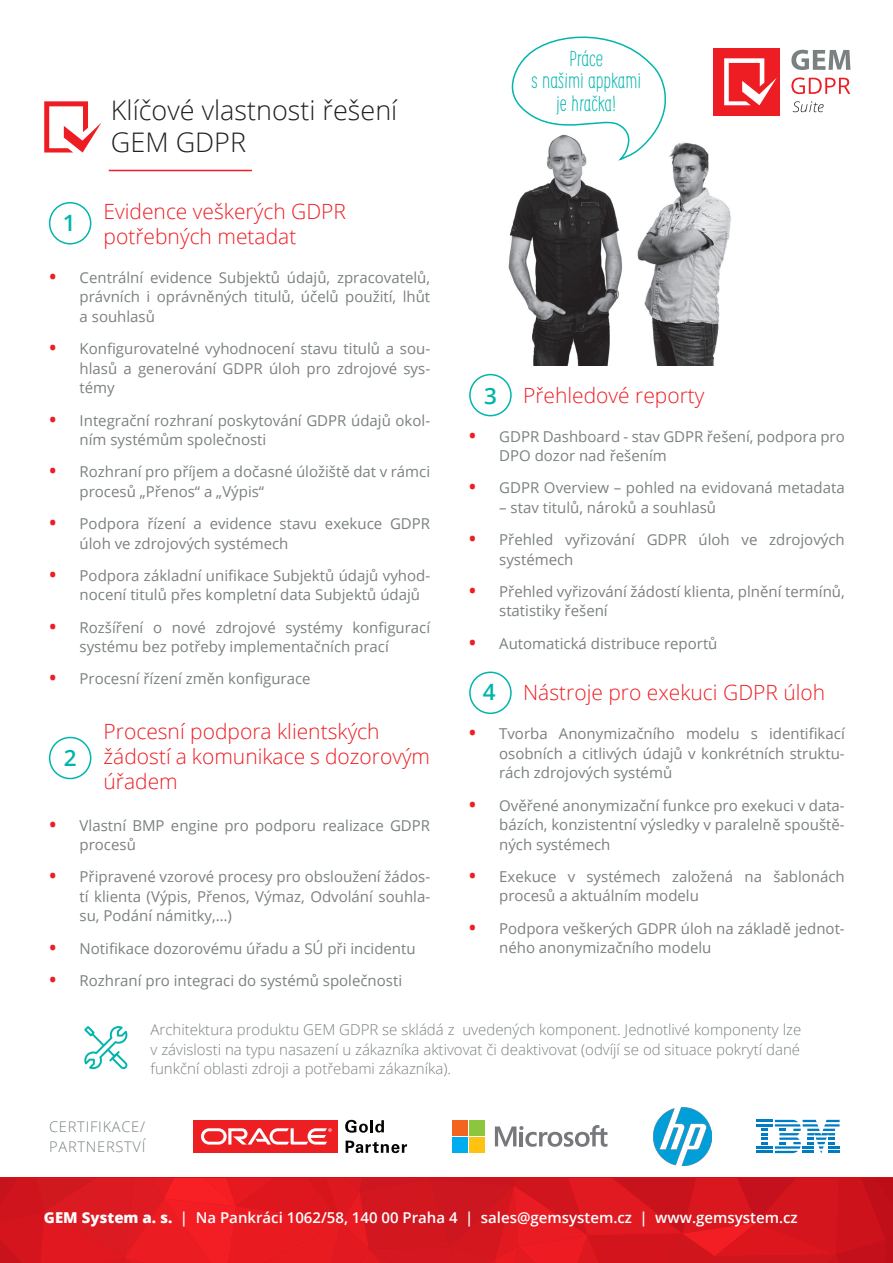
<style>
.page{position:relative;width:893px;height:1263px;background:#fff}
.page>*{position:absolute;margin:0;border:0;box-sizing:border-box;transform-origin:0 0}
.nadpis_basic{font:300 27px "Open Sans";color:#231f20}
.nadpis_basic-2{font:600 22.5px "Open Sans";color:#00b5ac}
.t1{font:300 21.3px "Supernettcn";color:#00b5ac}
.red_headline{font:300 21px "Open Sans";color:#ee1d23}
.t2{font:15px/19.5px "Open Sans";color:#7b8081}
.text{font:300 15px/19.5px "Open Sans";color:#7b8081;text-align:justify}
.text-2{font:600 15px "Open Sans";color:#fff}
.t3{font:300 14.7px "Open Sans";letter-spacing:.05em;color:#7b8081}
.s1{font-weight:700;font-size:18px;color:#ee1d23}
.s2{font-weight:800}
</style>
<div class="page">
<img style="left:508px;top:142px;width:223px;height:224px">
<svg style="left:84px;top:1026px;width:44px;height:43px"></svg>
<svg style="left:345px;top:1120px;width:39px;height:13px"></svg>
<div style="left:193px;top:1120px;width:144px;height:33px;background:#ee1f23"></div>
<svg style="left:201px;top:1128px;width:131px;height:16px"></svg>
<svg style="left:346px;top:1140px;width:61px;height:13px"></svg>
<svg style="left:756px;top:1120px;width:84px;height:33px"></svg>
<svg style="left:495px;top:1125px;width:112px;height:22px"></svg>
<div style="left:452px;top:1120px;width:15px;height:16px;background:#f36421"></div>
<div style="left:469px;top:1120px;width:16px;height:16px;background:#8bc63e"></div>
<div style="left:452px;top:1137px;width:15px;height:16px;background:#00aeef"></div>
<div style="left:469px;top:1137px;width:16px;height:16px;background:#fec210"></div>
<img style="left:654px;top:1107px;width:57px;height:58px">
<div style="left:49px;top:202px;width:42px;height:42px;border:2px solid #00b5ac;border-radius:50%"></div>
<div style="left:49px;top:737px;width:42px;height:42px;border:2px solid #00b5ac;border-radius:50%"></div>
<div style="left:469px;top:374px;width:43px;height:42px;border:2px solid #00b5ac;border-radius:50%"></div>
<div style="left:469px;top:671px;width:43px;height:43px;border:2px solid #00b5ac;border-radius:50%"></div>
<svg style="left:510px;top:36px;width:157px;height:123px"></svg>
<hr style="left:109px;top:170px;width:143px;height:1px;background:#ee1d23">
<div style="left:713px;top:48px;width:66px;height:67px;background:#ee1d23"></div>
<svg style="left:791px;top:50px;width:59px;height:20px"></svg>
<svg style="left:791px;top:77px;width:59px;height:17px"></svg>
<svg style="left:793px;top:101px;width:31px;height:11px"></svg>
<svg style="left:724px;top:58px;width:53px;height:47px"></svg>
<svg style="left:44px;top:101px;width:58px;height:52px"></svg>
<svg style="left:0;top:1178px;width:893px;height:85px;background:#da171f"></svg>
<p class="nadpis_basic" style="left:111px;top:92px;width:288px">Klíčové vlastnosti řešení</p>
<p class="nadpis_basic" style="left:111px;top:124px;width:137px">GEM GDPR</p>
<p class="red_headline" style="left:104px;top:197px;width:244px">Evidence veškerých GDPR</p>
<p class="red_headline" style="left:104px;top:222px;width:194px">potřebných metadat</p>
<p class="t2" style="left:80px;top:267px;width:352px;text-align:justify;text-indent:-30px"><span class="s1">•</span> Centrální evidence Subjektů údajů, zpracovatelů, právních i oprávněných titulů, účelů použití, lhůt a souhlasů</p>
<p class="t2" style="left:80px;top:339px;width:352px;text-align:justify;text-indent:-30px"><span class="s1">•</span> Konfigurovatelné vyhodnocení stavu titulů a sou&shy;hlasů a generování GDPR úloh pro zdrojové sys&shy;témy</p>
<p class="t2" style="left:80px;top:410px;width:352px;text-indent:-30px"><span class="s1">•</span> Integrační rozhraní poskytování GDPR údajů okol&shy;ním systémům společnosti</p>
<p class="t2" style="left:80px;top:462px;width:352px;text-indent:-30px"><span class="s1">•</span> Rozhraní pro příjem a dočasné úložiště dat v rámci procesů „Přenos“ a „Výpis“</p>
<p class="t2" style="left:80px;top:513px;width:352px;text-indent:-30px"><span class="s1">•</span> Podpora řízení a evidence stavu exekuce GDPR úloh ve zdrojových systémech</p>
<p class="t2" style="left:80px;top:565px;width:352px;text-indent:-30px"><span class="s1">•</span> Podpora základní unifikace Subjektů údajů vyhod&shy;nocení titulů přes kompletní data Subjektů údajů</p>
<p class="t2" style="left:80px;top:617px;width:352px;text-indent:-30px"><span class="s1">•</span> Rozšíření o nové zdrojové systémy konfigurací systému bez potřeby implementačních prací</p>
<p class="t2" style="left:50px;top:669px;width:263px"><span class="s1">•</span> Procesní řízení změn konfigurace</p>
<p class="nadpis_basic-2" style="left:63px;top:207px;width:14px">1</p>
<p class="red_headline" style="left:104px;top:717px;width:278px">Procesní podpora klientských</p>
<p class="red_headline" style="left:104px;top:742px;width:328px">žádostí a komunikace s dozorovým</p>
<p class="red_headline" style="left:104px;top:767px;width:76px">úřadem</p>
<p class="t2" style="left:80px;top:815px;width:352px;text-indent:-30px"><span class="s1">•</span> Vlastní BMP engine pro podporu realizace GDPR procesů</p>
<p class="t2" style="left:80px;top:867px;width:352px;text-align:justify;text-indent:-30px"><span class="s1">•</span> Připravené vzorové procesy pro obsloužení žádos&shy;tí klienta (Výpis, Přenos, Výmaz, Odvolání souhla&shy;su, Podání námitky,…)</p>
<p class="t2" style="left:50px;top:938px;width:368px"><span class="s1">•</span> Notifikace dozorovému úřadu a SÚ při incidentu</p>
<p class="t2" style="left:50px;top:970px;width:354px"><span class="s1">•</span> Rozhraní pro integraci do systémů společnosti</p>
<p class="nadpis_basic-2" style="left:64px;top:742px;width:14px">2</p>
<p class="t1" style="left:569px;top:44px;width:35px">Práce</p>
<p class="t1" style="left:531px;top:66px;width:111px">s našimi appkami</p>
<p class="t1" style="left:557px;top:89px;width:61px">je hračka!</p>
<p class="red_headline" style="left:523px;top:381px;width:183px">Přehledové reporty</p>
<p class="t2" style="left:499px;top:426px;width:347px;text-indent:-30px"><span class="s1">•</span> GDPR Dashboard - stav GDPR řešení, podpora pro<br>DPO dozor nad řešením</p>
<p class="t2" style="left:469px;top:478px;width:377px"><span class="s1">•</span> GDPR Overview – pohled na evidovaná metadata</p>
<p class="t2" style="left:499px;top:497px;width:218px">– stav titulů, nároků a souhlasů</p>
<p class="t2" style="left:499px;top:530px;width:347px;text-indent:-30px"><span class="s1">•</span> Přehled vyřizování GDPR úloh ve zdrojových systémech</p>
<p class="t2" style="left:499px;top:581px;width:347px;text-indent:-30px"><span class="s1">•</span> Přehled vyřizování žádostí klienta, plnění termínů, statistiky řešení</p>
<p class="t2" style="left:469px;top:633px;width:250px"><span class="s1">•</span> Automatická distribuce reportů</p>
<p class="red_headline" style="left:523px;top:678px;width:304px">Nástroje pro exekuci GDPR úloh</p>
<p class="t2" style="left:499px;top:724px;width:347px;text-align:justify;text-indent:-30px"><span class="s1">•</span> Tvorba Anonymizačního modelu s identifikací osobních a citlivých údajů v konkrétních struktu&shy;rách zdrojových systémů</p>
<p class="t2" style="left:499px;top:795px;width:347px;text-align:justify;text-indent:-30px"><span class="s1">•</span> Ověřené anonymizační funkce pro exekuci v data&shy;bázích, konzistentní výsledky v paralelně spouště&shy;ných systémech</p>
<p class="t2" style="left:499px;top:866px;width:347px;text-indent:-30px"><span class="s1">•</span> Exekuce v systémech založená na šablonách procesů a aktuálním modelu</p>
<p class="t2" style="left:499px;top:918px;width:347px;text-indent:-30px"><span class="s1">•</span> Podpora veškerých GDPR úloh na základě jednot&shy;ného anonymizačního modelu</p>
<p class="nadpis_basic-2" style="left:484px;top:380px;width:14px">3</p>
<p class="nadpis_basic-2" style="left:483px;top:677px;width:14px">4</p>
<p class="text" style="left:151px;top:1020px;width:652px">Architektura produktu GEM GDPR se skládá z uvedených komponent. Jednotlivé komponenty lze v závislosti na typu nasazení u zákazníka aktivovat či deaktivovat (odvíjí se od situace pokrytí dané funkční oblasti zdroji a potřebami zákazníka).</p>
<p class="t3" style="left:49px;top:1116px;width:98px">CERTIFIKACE/</p>
<p class="t3" style="left:49px;top:1137px;width:98px">PARTNERSTVÍ</p>
<p class="text-2" style="left:44px;top:1208px;width:755px"><span class="s2">GEM System a. s.</span> | Na Pankráci 1062/58, 140 00 Praha 4 | sales@gemsystem.cz | www.gemsystem.cz</p>
</div>
